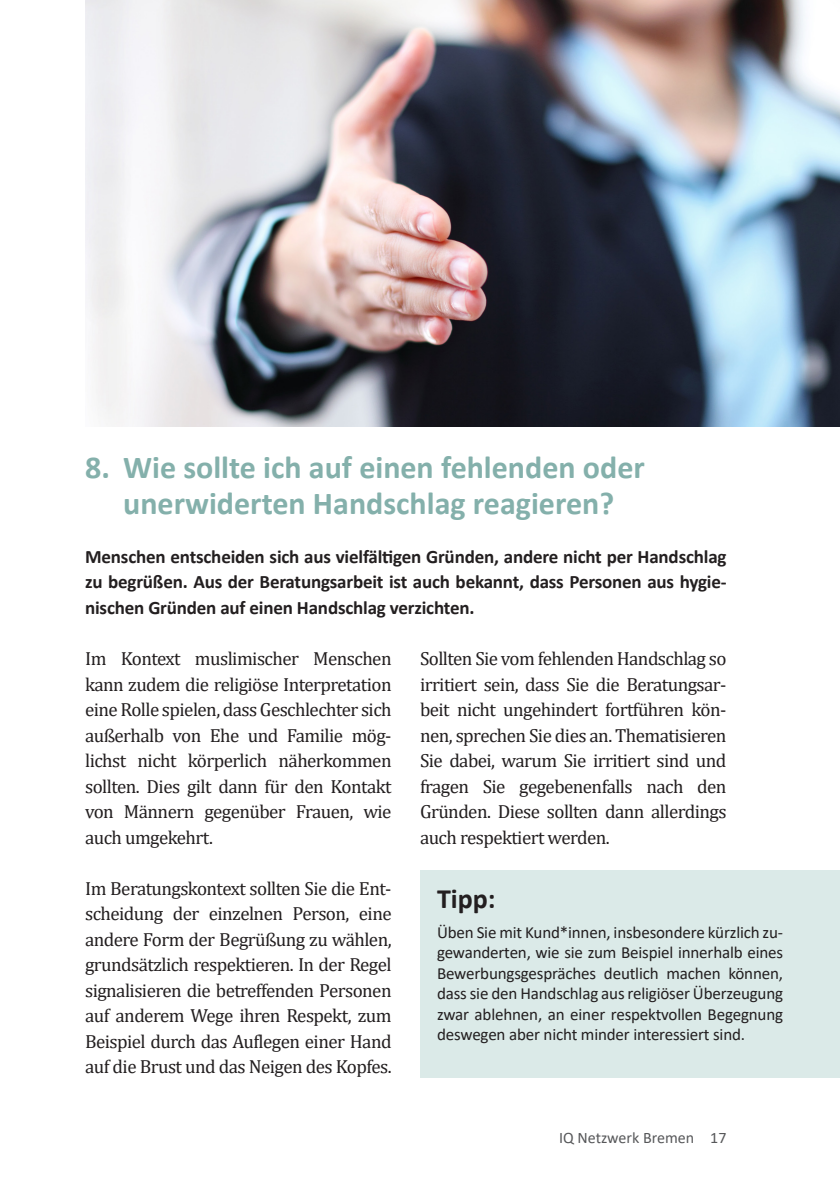
<style>
.page{position:relative;width:840px;height:1191px;background:#fff}
.page>*{position:absolute;margin:0;border:0;box-sizing:border-box;transform-origin:0 0}
.t1{font:700 32px/36px "Calibri";color:#84b0ab;text-align:center}
.t2{font:700 28px "Calibri";color:#231f20}
.t3{font:19px/25.6px "Cambria";letter-spacing:-.03em;color:#231f20;text-align:justify}
.t4{font:700 19px/25.6px "Calibri";letter-spacing:-.01em;color:#231f20;text-align:justify}
.t5{font:17px/20.4px "Calibri";letter-spacing:-.01em;color:#231f20;text-align:justify}
.t6{font:16px "Calibri";color:#57585a}
</style>
<div class="page">
<div style="left:420px;top:869px;width:419px;height:208px;background:#dbeae8"></div>
<img style="left:85px;top:0;width:754px;height:427px">
<h1 class="t1" style="left:85px;top:449px;width:561px">8. Wie sollte ich auf einen fehlenden oder unerwiderten Handschlag reagieren?</h1>
<p class="t4" style="left:85px;top:543px;width:642px">Menschen entscheiden sich aus vielfältigen Gründen, andere nicht per Handschlag zu begrüßen. Aus der Beratungsarbeit ist auch bekannt, dass Personen aus hygie&shy;nischen Gründen auf einen Handschlag verzichten.</p>
<p class="t3" style="left:85px;top:645px;width:308px">Im Kontext muslimischer Menschen kann zudem die religiöse Interpretation eine Rolle spielen, dass Geschlechter sich außerhalb von Ehe und Familie mög&shy;lichst nicht körperlich näherkommen sollten. Dies gilt dann für den Kontakt von Männern gegenüber Frauen, wie auch umgekehrt.</p>
<p class="t3" style="left:85px;top:875px;width:308px">Im Beratungskontext sollten Sie die Ent&shy;scheidung der einzelnen Person, eine andere Form der Begrüßung zu wählen, grundsätzlich respektieren. In der Regel signalisieren die betreffenden Personen auf anderem Wege ihren Respekt, zum Beispiel durch das Auflegen einer Hand auf die Brust und das Neigen des Kopfes.</p>
<p class="t3" style="left:420px;top:645px;width:308px">Sollten Sie vom fehlenden Handschlag so irritiert sein, dass Sie die Beratungsar&shy;beit nicht ungehindert fortführen kön&shy;nen, sprechen Sie dies an. Thematisieren Sie dabei, warum Sie irritiert sind und fragen Sie gegebenenfalls nach den Gründen. Diese sollten dann allerdings auch respektiert werden.</p>
<h2 class="t2" style="left:437px;top:878px;width:60px">Tipp:</h2>
<p class="t5" style="left:437px;top:921px;width:347px">Üben Sie mit Kund*innen, insbesondere kürzlich zu&shy;gewanderten, wie sie zum Beispiel innerhalb eines Bewerbungsgespräches deutlich machen können, dass sie den Handschlag aus religiöser Überzeugung zwar ablehnen, an einer respektvollen Begegnung deswegen aber nicht minder interessiert sind.</p>
<p class="t6" style="left:558px;top:1126px;width:169px">IQ Netzwerk Bremen 17</p>
</div>
